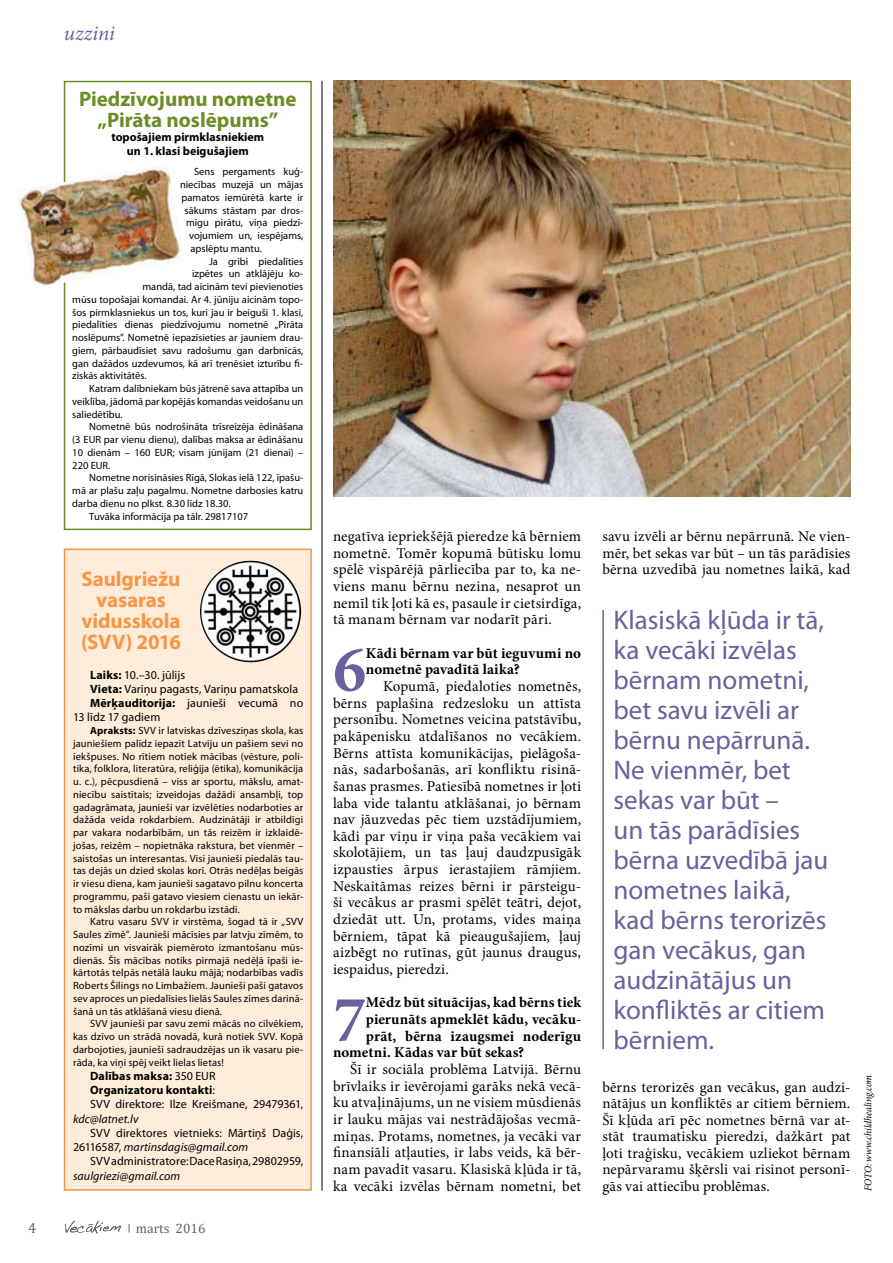
<style>
.page{position:relative;width:893px;height:1263px;background:#fff}
.page>*{position:absolute;margin:0;border:0;box-sizing:border-box;transform-origin:0 0}
.t1{font:700 65.7px "Minion Pro";color:#6c5f9d}
.t2{font:27px/30px "Myriad Pro";color:#6c5f9d}
.t3{font:700 21px/21px "Myriad Pro";color:#6d8d24;text-align:center}
.t4{font:700 21px/21px "Myriad Pro";letter-spacing:-.005em;color:#f79647;text-align:center}
.t5{font:italic 21px "Minion Pro";color:#6c5f9d}
.t6{font:15px/16.6px "Minion Pro";letter-spacing:.01em;color:#000;text-align:justify}
.t7{font:700 15px/16.6px "Minion Pro";letter-spacing:.005em;color:#000}
.t8{font:15px "Cambria";color:#6b605d}
.t9{font:13.5px "Cambria";color:#6b605d}
.t10{font:12px/14.2px "Myriad Pro";letter-spacing:.005em;color:#000}
.t11{font:700 12px/14.2px "Myriad Pro";color:#000;text-align:center}
.t12{font:italic 12px "Myriad Pro";letter-spacing:.005em;color:#000}
.t13{font:10.5px/12.8px "Myriad Pro";color:#000;text-align:justify}
.t14{font:italic 10.5px "Minion Pro";letter-spacing:-.01em;color:#000;scale:.95 1}
.s1{font-weight:700}
.s2{font-style:italic}
</style>
<div class="page">
<svg style="left:65px;top:1221px;width:56px;height:13px"></svg>
<img style="left:333px;top:81px;width:517px;height:415px">
<hr style="left:602px;top:610px;width:2px;height:439px;background:#6c5f9d">
<div style="left:64px;top:81px;width:248px;height:449px;border:2px solid #6d8d24"></div>
<div style="left:64px;top:549px;width:248px;height:642px;background:#ffecdb;border:2px solid #f79647"></div>
<hr style="left:322px;top:81px;width:1px;height:1110px;background:#000">
<img style="left:200px;top:561px;width:101px;height:101px;border-radius:51px">
<img style="left:19px;top:164px;width:165px;height:124px">
<h3 class="t5" style="left:64px;top:19px;width:53px">uzzini</h3>
<h3 class="t3" style="left:79px;top:88px;width:219px">Piedzīvojumu nometne „Pirāta noslēpums”</h3>
<p class="t11" style="left:111px;top:130px;width:154px">topošajiem pirmklasniekiem un 1. klasi beigušajiem</p>
<p class="t13" style="left:194px;top:165px;width:111px">Sens pergaments kuģ-</p>
<p class="t13" style="left:180px;top:178px;width:125px">niecības muzejā un mājas</p>
<p class="t13" style="left:182px;top:191px;width:123px">pamatos iemūrētā karte ir</p>
<p class="t13" style="left:185px;top:204px;width:120px">sākums stāstam par dros-</p>
<p class="t13" style="left:186px;top:216px;width:119px">mīgu pirātu, viņa piedzī-</p>
<p class="t13" style="left:189px;top:229px;width:116px">vojumiem un, iespējams,</p>
<p class="t13" style="left:191px;top:242px;width:73px">apslēptu mantu.</p>
<p class="t13" style="left:209px;top:255px;width:96px">Ja gribi piedalīties</p>
<p class="t13" style="left:192px;top:267px;width:113px">izpētes un atklājēju ko-</p>
<p class="t13" style="left:143px;top:280px;width:162px">mandā, tad aicinām tevi pievienoties</p>
<p class="t13" style="left:72px;top:293px;width:233px">mūsu topošajai komandai. Ar 4. jūniju aicinām topo-</p>
<p class="t13" style="left:72px;top:306px;width:233px">šos pirmklasniekus un tos, kuri jau ir beiguši 1. klasi,</p>
<p class="t13" style="left:72px;top:318px;width:233px">piedalīties dienas piedzīvojumu nometnē „Pirāta</p>
<p class="t13" style="left:72px;top:331px;width:233px">noslēpums”. Nometnē iepazīsieties ar jauniem drau-</p>
<p class="t13" style="left:72px;top:344px;width:233px">giem, pārbaudīsiet savu radošumu gan darbnīcās,</p>
<p class="t13" style="left:72px;top:357px;width:233px">gan dažādos uzdevumos, kā arī trenēsiet izturību fi-</p>
<p class="t13" style="left:72px;top:369px;width:76px">ziskās aktivitātēs.</p>
<p class="t13" style="left:89px;top:382px;width:215px">Katram dalībniekam būs jātrenē sava attapība un</p>
<p class="t13" style="left:72px;top:395px;width:233px">veiklība, jādomā par kopējās komandas veidošanu un</p>
<p class="t13" style="left:72px;top:408px;width:52px">saliedētību.</p>
<p class="t13" style="left:89px;top:420px;width:216px">Nometnē būs nodrošināta trīsreizēja ēdināšana</p>
<p class="t13" style="left:72px;top:433px;width:233px">(3 EUR par vienu dienu), dalības maksa ar ēdināšanu</p>
<p class="t13" style="left:72px;top:446px;width:233px">10 dienām – 160 EUR; visam jūnijam (21 dienai) –</p>
<p class="t13" style="left:72px;top:459px;width:40px">220 EUR.</p>
<p class="t13" style="left:89px;top:471px;width:216px">Nometne norisināsies Rīgā, Slokas ielā 122, īpašu-</p>
<p class="t13" style="left:72px;top:484px;width:233px">mā ar plašu zaļu pagalmu. Nometne darbosies katru</p>
<p class="t13" style="left:72px;top:497px;width:160px">darba dienu no plkst. 8.30 līdz 18.30.</p>
<p class="t13" style="left:89px;top:509px;width:160px">Tuvāka informācija pa tālr. 29817107</p>
<h3 class="t4" style="left:81px;top:567px;width:101px">Saulgriežu vasaras vidusskola (SVV) 2016</h3>
<p class="t10" style="left:90px;top:667px;width:96px"><span class="s1">Laiks:</span> 10.–30. jūlijs</p>
<p class="t10" style="left:90px;top:681px;width:210px"><span class="s1">Vieta:</span> Variņu pagasts, Variņu pamatskola</p>
<p class="t10" style="left:90px;top:696px;width:215px"><span class="s1">Mērķauditorija:</span> jaunieši vecumā no</p>
<p class="t10" style="left:73px;top:710px;width:89px">13 līdz 17 gadiem</p>
<p class="t13" style="left:73px;top:724px;width:232px;text-indent:17px"><span class="s1">Apraksts:</span> SVV ir latviskas dzīvesziņas skola, kas jauniešiem palīdz iepazīt Latviju un pašiem sevi no iekšpuses. No rītiem notiek mācības (vēsture, poli&shy;tika, folklora, literatūra, reliģija (ētika), komunikācija u. c.), pēcpusdienā – viss ar sportu, mākslu, amat&shy;niecību saistītais; izveidojas dažādi ansambļi, top gadagrāmata, jaunieši var izvēlēties nodarboties ar dažāda veida rokdarbiem. Audzinātāji ir atbildīgi par vakara nodarbībām, un tās reizēm ir izklaidē&shy;jošas, reizēm – nopietnāka rakstura, bet vienmēr – saistošas un interesantas. Visi jaunieši piedalās tau&shy;tas dejās un dzied skolas korī. Otrās nedēļas beigās ir viesu diena, kam jaunieši sagatavo pilnu koncerta programmu, paši gatavo viesiem cienastu un iekār&shy;to mākslas darbu un rokdarbu izstādi.</p>
<p class="t13" style="left:73px;top:915px;width:232px;text-indent:17px">Katru vasaru SVV ir virstēma, šogad tā ir „SVV Saules zīmē”. Jaunieši mācīsies par latvju zīmēm, to nozīmi un visvairāk piemēroto izmantošanu mūs&shy;dienās. Šīs mācības notiks pirmajā nedēļā īpaši ie&shy;kārtotās telpās netālā lauku mājā; nodarbības vadīs Roberts Šilings no Limbažiem. Jaunieši paši gatavos sev aproces un piedalīsies lielās Saules zīmes darinā&shy;šanā un tās atklāšanā viesu dienā.</p>
<p class="t13" style="left:73px;top:1017px;width:232px;text-indent:17px">SVV jaunieši par savu zemi mācās no cilvēkiem, kas dzīvo un strādā novadā, kurā notiek SVV. Kopā darbojoties, jaunieši sadraudzējas un ik vasaru pie&shy;rāda, ka viņi spēj veikt lielas lietas!</p>
<p class="t10" style="left:90px;top:1068px;width:215px"><span class="s1">Dalības maksa:</span> 350 EUR<br><span class="s1">Organizatoru kontakti</span>:<br>SVV direktore: Ilze Kreišmane, 29479361,</p>
<p class="t12" style="left:73px;top:1111px;width:67px">kdc@latnet.lv</p>
<p class="t10" style="left:73px;top:1125px;width:232px;text-indent:17px">SVV direktores vietnieks: Mārtiņš Daģis,<br>26116587, <span class="s2">martinsdagis@gmail.com</span></p>
<p class="t10" style="left:90px;top:1154px;width:215px">SVV administratore: Dace Rasiņa, 29802959,</p>
<p class="t12" style="left:73px;top:1168px;width:109px">saulgriezi@gmail.com</p>
<h3 class="t8" style="left:28px;top:1218px;width:10px">4</h3>
<p class="t9" style="left:136px;top:1220px;width:71px">marts 2016</p>
<h3 class="t6" style="left:333px;top:528px;width:250px">negatīva iepriekšējā pieredze kā bērniem nometnē. Tomēr kopumā būtisku lomu spēlē vispārējā pārliecība par to, ka ne&shy;viens manu bērnu nezina, nesaprot un nemīl tik ļoti kā es, pasaule ir cietsirdīga, tā manam bērnam var nodarīt pāri.</h3>
<h1 class="t1" style="left:333px;top:623px;width:34px">6</h1>
<h3 class="t7" style="left:366px;top:644px;width:217px">Kādi bērnam var būt ieguvumi no nometnē pavadītā laika?</h3>
<p class="t6" style="left:333px;top:678px;width:250px;text-indent:50px">Kopumā, piedaloties nometnēs, bērns paplašina redzesloku un attīsta personību. Nometnes veicina patstāvību, pakāpenisku atdalīšanos no vecākiem.<br>Bērns attīsta komunikācijas, pielāgoša&shy;nās, sadarbošanās, arī konfliktu risinā&shy;šanas prasmes. Patiesībā nometnes ir ļoti laba vide talantu atklāšanai, jo bērnam nav jāuzvedas pēc tiem uzstādījumiem, kādi par viņu ir viņa paša vecākiem vai skolotājiem, un tas ļauj daudzpusīgāk izpausties ārpus ierastajiem rāmjiem.<br>Neskaitāmas reizes bērni ir pārsteigu&shy;ši vecākus ar prasmi spēlēt teātri, dejot, dziedāt utt. Un, protams, vides maiņa bērniem, tāpat kā pieaugušajiem, ļauj aizbēgt no rutīnas, gūt jaunus draugus, iespaidus, pieredzi.</p>
<h1 class="t1" style="left:333px;top:973px;width:34px">7</h1>
<h3 class="t7" style="left:366px;top:994px;width:217px">Mēdz būt situācijas, kad bērns tiek</h3>
<h3 class="t7" style="left:366px;top:1011px;width:217px">pierunāts apmeklēt kādu, vecāku-</h3>
<h3 class="t7" style="left:366px;top:1027px;width:217px">prāt, bērna izaugsmei noderīgu</h3>
<h3 class="t7" style="left:333px;top:1044px;width:193px">nometni. Kādas var būt sekas?</h3>
<p class="t6" style="left:333px;top:1061px;width:250px;text-indent:17px">Šī ir sociāla problēma Latvijā. Bērnu brīvlaiks ir ievērojami garāks nekā vecā&shy;ku atvaļinājums, un ne visiem mūsdienās ir lauku mājas vai nestrādājošas vecmā&shy;miņas. Protams, nometnes, ja vecāki var finansiāli atļauties, ir labs veids, kā bēr&shy;nam pavadīt vasaru. Klasiskā kļūda ir tā, ka vecāki izvēlas bērnam nometni, bet</p>
<h3 class="t6" style="left:602px;top:528px;width:250px">savu izvēli ar bērnu nepārrunā. Ne vien&shy;mēr, bet sekas var būt – un tās parādīsies bērna uzvedībā jau nometnes laikā, kad</h3>
<p class="t2" style="left:613px;top:605px;width:216px">Klasiskā kļūda ir tā, ka vecāki izvēlas bērnam nometni, bet savu izvēli ar bērnu nepārrunā.<br>Ne vienmēr, bet sekas var būt –<br>un tās parādīsies bērna uzvedībā jau nometnes laikā, kad bērns terorizēs gan vecākus, gan audzinātājus un konfliktēs ar citiem bērniem.</p>
<p class="t6" style="left:602px;top:1079px;width:250px">bērns terorizēs gan vecākus, gan audzi&shy;nātājus un konfliktēs ar citiem bērniem.<br>Šī kļūda arī pēc nometnes bērnā var at&shy;stāt traumatisku pieredzi, dažkārt pat ļoti traģisku, vecākiem uzliekot bērnam nepārvaramu šķērsli vai risinot personī&shy;gās vai attiecību problēmas.</p>
<p class="t14" style="left:861px;top:1191px;width:124px;rotate:-90deg">FOTO: www.childhealing.com</p>
</div>
